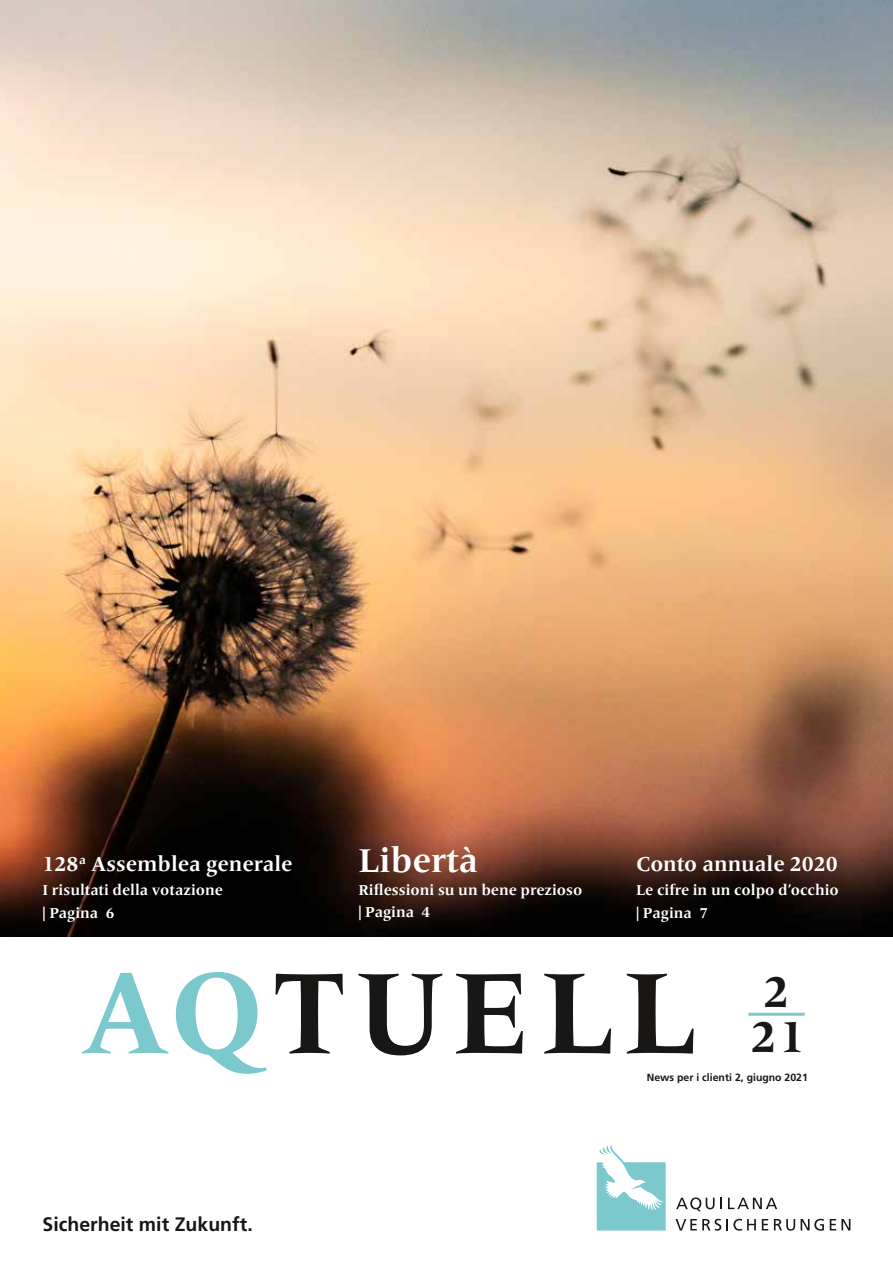
<style>
.page{position:relative;width:893px;height:1263px;background:#fff}
.page>*{position:absolute;margin:0;border:0;box-sizing:border-box;transform-origin:0 0}
.t1{font:700 120px "Frutiger Serif LT Pro";letter-spacing:.08em;color:#181716}
.t2{font:700 45px/45px "Frutiger Serif LT Pro";color:#181716}
.t3{font:700 34.5px "Frutiger Serif LT Pro";color:#fff}
.t4{font:700 21px "Frutiger Serif LT Pro";color:#fff}
.t5{font:700 19.5px "Frutiger LT Std";color:#181716}
.t6{font:700 15px/22.5px "Frutiger Serif LT Pro";color:#fff}
.t7{font:700 10.5px "Frutiger LT Std";color:#181716}
.s1{color:#7bc9cd}
</style>
<div class="page">
<img style="left:0;top:0;width:893px;height:937px">
<svg style="left:597px;top:1145px;width:69px;height:85px"></svg>
<svg style="left:676px;top:1197px;width:46px;height:14px"></svg>
<svg style="left:728px;top:1198px;width:49px;height:11px"></svg>
<svg style="left:676px;top:1219px;width:45px;height:12px"></svg>
<svg style="left:727px;top:1219px;width:29px;height:12px"></svg>
<svg style="left:762px;top:1219px;width:6px;height:11px"></svg>
<svg style="left:774px;top:1219px;width:21px;height:12px"></svg>
<svg style="left:801px;top:1219px;width:23px;height:12px"></svg>
<svg style="left:830px;top:1219px;width:20px;height:11px"></svg>
<hr style="left:748px;top:1013px;width:57px;height:3px;background:#7bc9cd">
<h3 class="t4" style="left:43px;top:852px;width:252px">128<sup>a</sup> Assemblea generale</h3>
<p class="t6" style="left:43px;top:879px;width:182px">I risultati della votazione | Pagina 6</p>
<h3 class="t3" style="left:358px;top:840px;width:121px">Libertà</h3>
<p class="t6" style="left:358px;top:879px;width:225px">Riflessioni su un bene prezioso | Pagina 4</p>
<h3 class="t4" style="left:636px;top:852px;width:203px">Conto annuale 2020</h3>
<p class="t6" style="left:636px;top:879px;width:204px">Le cifre in un colpo d’occhio | Pagina 7</p>
<h1 class="t1" style="left:81px;top:942px;width:617px"><span class="s1">AQ</span>TUELL</h1>
<p class="t7" style="left:647px;top:1071px;width:163px">News per i clienti 2, giugno 2021</p>
<h2 class="t2" style="left:751px;top:969px;width:55px">2<br>21</h2>
<h3 class="t5" style="left:43px;top:1212px;width:212px">Sicherheit mit Zukunft.</h3>
</div>
